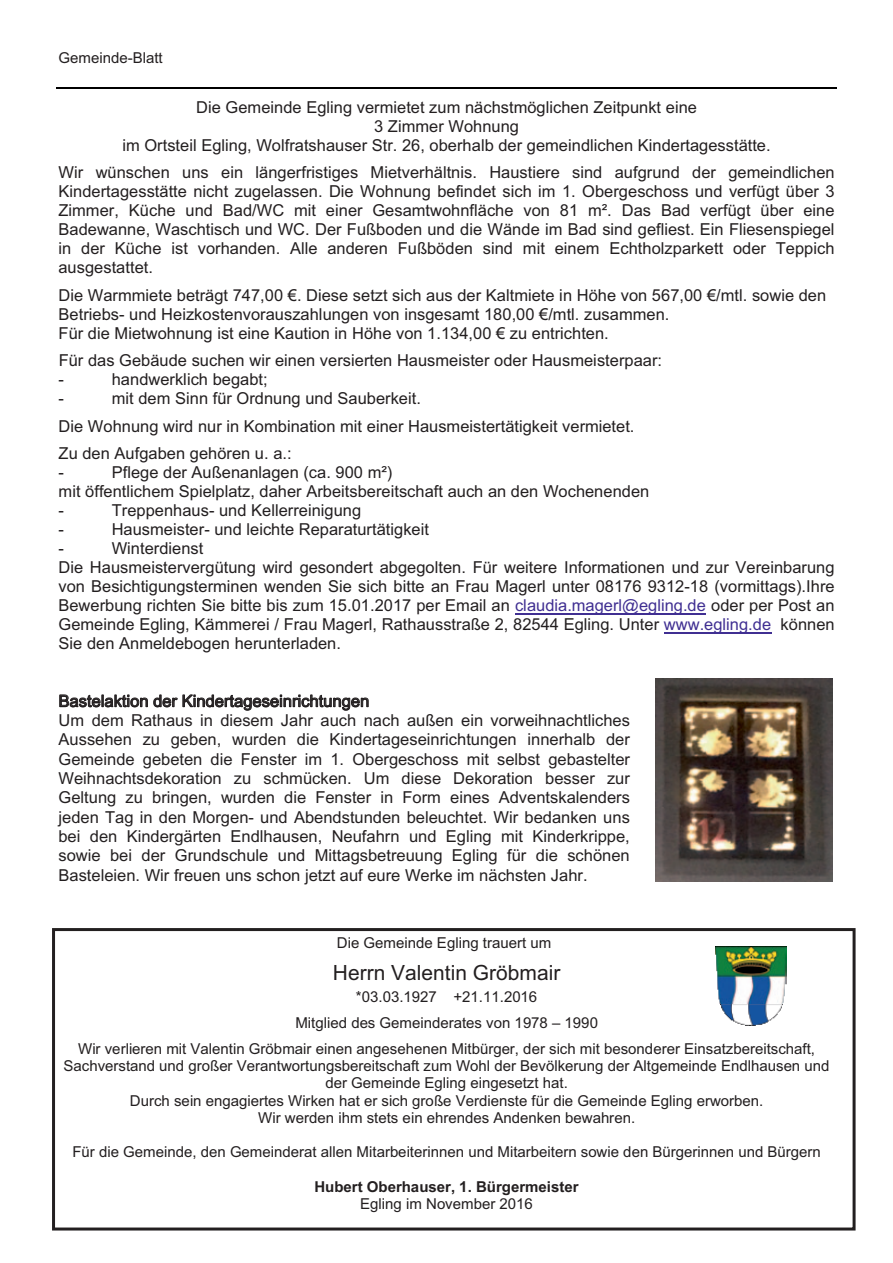
<style>
.page{position:relative;width:893px;height:1263px;background:#fff}
.page>*{position:absolute;margin:0;border:0;box-sizing:border-box;transform-origin:0 0}
.t1{font:21px "Arial";color:#231f20}
.t2{font:16.5px/19px "Arial";color:#231f20}
.t3{font:16.5px/19.4px "Arial";color:#231f20}
.t4{font:15px/17.2px "Arial";color:#231f20;text-align:center}
.t5{font:700 15px "Arial";color:#231f20}
.s1{color:#402f92}
</style>
<div class="page">
<img style="left:655px;top:678px;width:177px;height:203px">
<div style="left:52px;top:928px;width:804px;height:302px;border:3px solid #231f20"></div>
<hr style="left:56px;top:87px;width:781px;height:1px;background:#000">
<hr style="left:515px;top:613px;width:191px;height:1px;background:#402f92">
<hr style="left:664px;top:632px;width:107px;height:1px;background:#402f92">
<svg style="left:59px;top:694px;width:310px;height:16px"></svg>
<img style="left:715px;top:946px;width:72px;height:59px">
<img style="left:720px;top:1004px;width:62px;height:22px">
<p class="t4" style="left:59px;top:50px;width:106px">Gemeinde-Blatt</p>
<p class="t2" style="left:122px;top:98px;width:650px;text-align:center">Die Gemeinde Egling vermietet zum nächstmöglichen Zeitpunkt eine<br>3 Zimmer Wohnung<br>im Ortsteil Egling, Wolfratshauser Str. 26, oberhalb der gemeindlichen Kindertagesstätte.</p>
<p class="t2" style="left:58px;top:163px;width:778px;text-align:justify">Wir wünschen uns ein längerfristiges Mietverhältnis. Haustiere sind aufgrund der gemeindlichen Kindertagesstätte nicht zugelassen. Die Wohnung befindet sich im 1. Obergeschoss und verfügt über 3<br>Zimmer, Küche und Bad/WC mit einer Gesamtwohnfläche von 81 m². Das Bad verfügt über eine Badewanne, Waschtisch und WC. Der Fußboden und die Wände im Bad sind gefliest. Ein Fliesenspiegel in der Küche ist vorhanden. Alle anderen Fußböden sind mit einem Echtholzparkett oder Teppich ausgestattet.</p>
<p class="t2" style="left:58px;top:286px;width:769px">Die Warmmiete beträgt 747,00 €. Diese setzt sich aus der Kaltmiete in Höhe von 567,00 €/mtl. sowie den<br>Betriebs- und Heizkostenvorauszahlungen von insgesamt 180,00 €/mtl. zusammen.<br>Für die Mietwohnung ist eine Kaution in Höhe von 1.134,00 € zu entrichten.</p>
<p class="t2" style="left:59px;top:351px;width:605px">Für das Gebäude suchen wir einen versierten Hausmeister oder Hausmeisterpaar: -</p>
<p class="t2" style="left:112px;top:370px;width:157px">handwerklich begabt;</p>
<p class="t2" style="left:59px;top:385px;width:577px;line-height:27.6px;text-indent:53px">mit dem Sinn für Ordnung und Sauberkeit.<br>Die Wohnung wird nur in Kombination mit einer Hausmeistertätigkeit vermietet.<br>Zu den Aufgaben gehören u. a.:</p>
<p class="t2" style="left:59px;top:463px;width:7px">-</p>
<p class="t2" style="left:59px;top:389px;width:7px">-</p>
<p class="t2" style="left:59px;top:463px;width:592px;text-indent:53px">Pflege der Außenanlagen (ca. 900 m²)<br>mit öffentlichem Spielplatz, daher Arbeitsbereitschaft auch an den Wochenenden -</p>
<p class="t2" style="left:112px;top:501px;width:251px">Treppenhaus- und Kellerreinigung</p>
<p class="t2" style="left:59px;top:520px;width:7px">-</p>
<p class="t2" style="left:112px;top:520px;width:319px">Hausmeister- und leichte Reparaturtätigkeit</p>
<p class="t2" style="left:58px;top:539px;width:7px">-</p>
<p class="t2" style="left:58px;top:539px;width:778px;text-indent:53px">Winterdienst<br>Die Hausmeistervergütung wird gesondert abgegolten. Für weitere Informationen und zur Vereinbarung von Besichtigungsterminen wenden Sie sich bitte an Frau Magerl unter 08176 9312-18 (vormittags).Ihre Bewerbung richten Sie bitte bis zum 15.01.2017 per Email an <span class="s1">claudia.magerl@egling.de</span> oder per Post an Gemeinde Egling, Kämmerei / Frau Magerl, Rathausstraße 2, 82544 Egling. Unter <span class="s1">www.egling.de</span> können Sie den Anmeldebogen herunterladen.</p>
<p class="t3" style="left:58px;top:691px;width:573px">Bastelaktion der Kindertageseinrichtungen<br>Um dem Rathaus in diesem Jahr auch nach außen ein vorweihnachtliches Aussehen zu geben, wurden die Kindertageseinrichtungen innerhalb der Gemeinde gebeten die Fenster im 1. Obergeschoss mit selbst gebastelter Weihnachtsdekoration zu schmücken. Um diese Dekoration besser zur Geltung zu bringen, wurden die Fenster in Form eines Adventskalenders jeden Tag in den Morgen- und Abendstunden beleuchtet. Wir bedanken uns bei den Kindergärten Endlhausen, Neufahrn und Egling mit Kinderkrippe, sowie bei der Grundschule und Mittagsbetreuung Egling für die schönen Basteleien. Wir freuen uns schon jetzt auf eure Werke im nächsten Jahr.</p>
<p class="t4" style="left:337px;top:935px;width:216px">Die Gemeinde Egling trauert um</p>
<p class="t1" style="left:333px;top:959px;width:229px">Herrn Valentin Gröbmair</p>
<p class="t4" style="left:78px;top:984px;width:738px;line-height:26px">*03.03.1927 +21.11.2016<br>Mitglied des Gemeinderates von 1978 – 1990<br>Wir verlieren mit Valentin Gröbmair einen angesehenen Mitbürger, der sich mit besonderer Einsatzbereitschaft,</p>
<p class="t4" style="left:63px;top:1057px;width:768px">Sachverstand und großer Verantwortungsbereitschaft zum Wohl der Bevölkerung der Altgemeinde Endlhausen und der Gemeinde Egling eingesetzt hat.<br>Durch sein engagiertes Wirken hat er sich große Verdienste für die Gemeinde Egling erworben.<br>Wir werden ihm stets ein ehrendes Andenken bewahren.</p>
<p class="t4" style="left:72px;top:1143px;width:750px">Für die Gemeinde, den Gemeinderat allen Mitarbeiterinnen und Mitarbeitern sowie den Bürgerinnen und Bürgern</p>
<p class="t5" style="left:314px;top:1177px;width:266px">Hubert Oberhauser, 1. Bürgermeister</p>
<p class="t4" style="left:360px;top:1195px;width:174px">Egling im November 2016</p>
</div>
